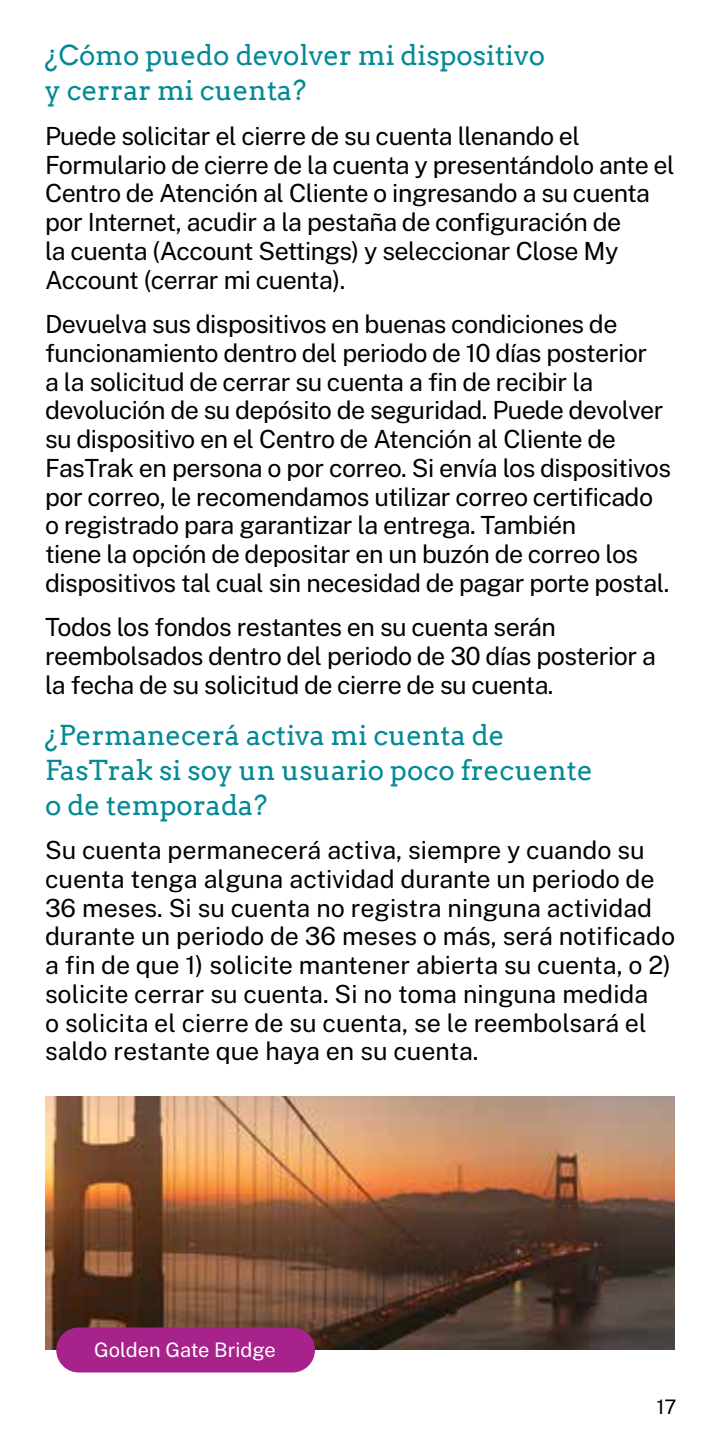
<style>
.page{position:relative;width:720px;height:1440px;background:#fff}
.page>*{position:absolute;margin:0;border:0;box-sizing:border-box;transform-origin:0 0}
.t1{font:27.5px/35px "Arvo";color:#038a96}
.t2{font:25px/28.8px "Public Sans";letter-spacing:-.02em;color:#000}
.t3{font:25px/28.8px "Public Sans";color:#000}
.t4{font:20px "Public Sans";color:#fff}
.t5{font:20px "Public Sans";color:#000}
</style>
<div class="page">
<img style="left:45px;top:1096px;width:630px;height:254px">
<div style="left:56px;top:1328px;width:259px;height:44px;background:#a7228b;border-radius:22px"></div>
<p class="t1" style="left:45px;top:38px;width:502px">¿Cómo puedo devolver mi dispositivo y cerrar mi cuenta?</p>
<p class="t2" style="left:45px;top:121px;width:631px">Puede solicitar el cierre de su cuenta llenando el Formulario de cierre de la cuenta y presentándolo ante el Centro de Atención al Cliente o ingresando a su cuenta por Internet, acudir a la pestaña de configuración de<br>la cuenta (Account Settings) y seleccionar Close My Account (cerrar mi cuenta).</p>
<p class="t2" style="left:45px;top:309px;width:628px">Devuelva sus dispositivos en buenas condiciones de funcionamiento dentro del periodo de 10 días posterior<br>a la solicitud de cerrar su cuenta a fin de recibir la devolución de su depósito de seguridad. Puede devolver su dispositivo en el Centro de Atención al Cliente de FasTrak en persona o por correo. Si envía los dispositivos por correo, le recomendamos utilizar correo certificado o registrado para garantizar la entrega. También<br>tiene la opción de depositar en un buzón de correo los dispositivos tal cual sin necesidad de pagar porte postal.</p>
<p class="t2" style="left:45px;top:612px;width:613px">Todos los fondos restantes en su cuenta serán reembolsados dentro del periodo de 30 días posterior a la fecha de su solicitud de cierre de su cuenta.</p>
<p class="t1" style="left:45px;top:717px;width:549px">¿Permanecerá activa mi cuenta de<br>FasTrak si soy un usuario poco frecuente o de temporada?</p>
<p class="t3" style="left:45px;top:835px;width:632px">Su cuenta permanecerá activa, siempre y cuando su cuenta tenga alguna actividad durante un periodo de 36 meses. Si su cuenta no registra ninguna actividad durante un periodo de 36 meses o más, será notificado a fin de que 1) solicite mantener abierta su cuenta, o 2) solicite cerrar su cuenta. Si no toma ninguna medida<br>o solicita el cierre de su cuenta, se le reembolsará el saldo restante que haya en su cuenta.</p>
<p class="t4" style="left:94px;top:1337px;width:183px">Golden Gate Bridge</p>
<p class="t5" style="left:656px;top:1394px;width:22px">17</p>
</div>
